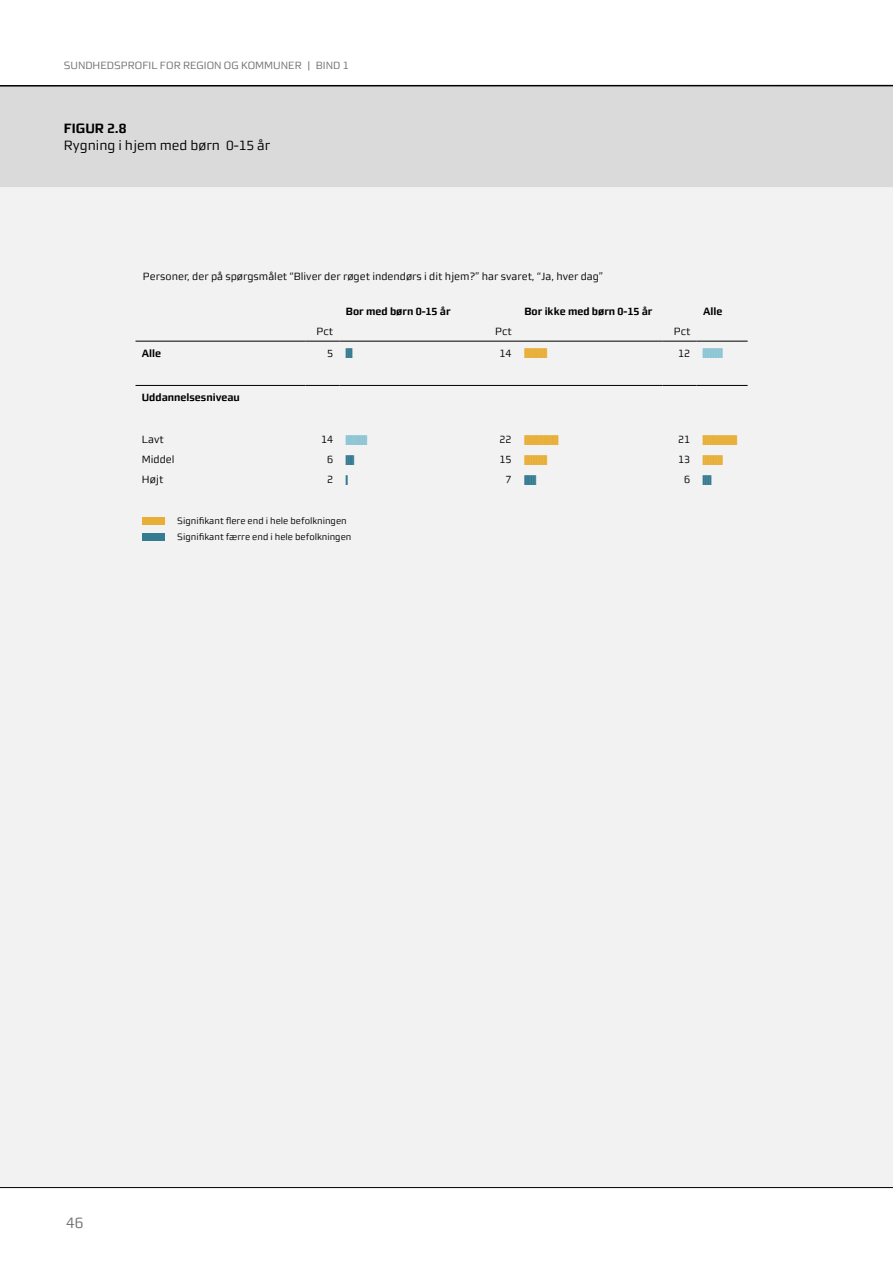
<style>
.page{position:relative;width:893px;height:1263px;background:#fff}
.page>*{position:absolute;margin:0;border:0;box-sizing:border-box;transform-origin:0 0}
.t1{font:15px "midtsans";color:#706f6f}
.t2{font:13.5px "midtsans";color:#000}
.t3{font:700 13.5px "midtsans";color:#000}
.t4{font:700 11.55px "Britannic";color:#e8ae36;scale:.91 1}
.t5{font:700 11.55px "Britannic";color:#8dc5d5;scale:.91 1}
.t6{font:700 11.55px "Britannic";color:#357b91;scale:.91 1}
.t7{font:10.5px "midtsans";color:#000}
.t8{font:700 10.5px "midtsans";color:#000}
.t9{font:10.5px "midtsans";color:#706f6f}
.t10{font:9.15px/15.5px "midtsans";color:#000}
.s1{font-family:"midtsans";font-weight:400;font-size:10.5px;color:#000}
.s2{font-family:"Britannic";font-weight:700;font-size:11.55px;color:#357b91}
</style>
<div class="page">
<div style="left:0;top:182px;width:893px;height:1005px;background:#f2f2f2"></div>
<div style="left:0;top:87px;width:893px;height:100px;background:#dadada"></div>
<hr style="left:0;top:85px;width:893px;height:2px;background:#000">
<hr style="left:0;top:1187px;width:893px;height:1px;background:#000">
<hr style="left:135px;top:341px;width:170px;height:1px;background:#000">
<hr style="left:305px;top:341px;width:34px;height:1px;background:#000">
<hr style="left:339px;top:341px;width:145px;height:1px;background:#000">
<hr style="left:484px;top:341px;width:34px;height:1px;background:#000">
<hr style="left:518px;top:341px;width:145px;height:1px;background:#000">
<hr style="left:663px;top:341px;width:34px;height:1px;background:#000">
<hr style="left:697px;top:341px;width:51px;height:1px;background:#000">
<hr style="left:135px;top:385px;width:170px;height:1px;background:#000">
<hr style="left:305px;top:385px;width:34px;height:1px;background:#000">
<hr style="left:339px;top:385px;width:145px;height:1px;background:#000">
<hr style="left:484px;top:385px;width:34px;height:1px;background:#000">
<hr style="left:518px;top:385px;width:145px;height:1px;background:#000">
<hr style="left:663px;top:385px;width:34px;height:1px;background:#000">
<hr style="left:697px;top:385px;width:51px;height:1px;background:#000">
<div style="left:142px;top:517px;width:23px;height:8px;background:#e8ae36"></div>
<div style="left:142px;top:533px;width:23px;height:8px;background:#357b91"></div>
<p class="t9" style="left:64px;top:60px;width:286px">SUNDHEDSPROFIL FOR REGION OG KOMMUNER | BIND 1</p>
<p class="t3" style="left:64px;top:121px;width:64px">FIGUR 2.8</p>
<p class="t2" style="left:64px;top:137px;width:208px">Rygning i hjem med børn 0-15 år</p>
<p class="t7" style="left:143px;top:270px;width:462px">Personer, der på spørgsmålet “Bliver der røget indendørs i dit hjem?” har svaret, “Ja, hver dag”</p>
<p class="t8" style="left:346px;top:305px;width:106px">Bor med børn 0-15 år</p>
<p class="t8" style="left:524px;top:305px;width:130px">Bor ikke med børn 0-15 år</p>
<p class="t8" style="left:703px;top:305px;width:21px">Alle</p>
<p class="t7" style="left:317px;top:325px;width:18px">Pct</p>
<p class="t7" style="left:495px;top:325px;width:18px">Pct</p>
<p class="t7" style="left:674px;top:325px;width:18px">Pct</p>
<p class="t8" style="left:142px;top:347px;width:21px">Alle</p>
<p class="t6" style="left:327px;top:346px;width:30px"><span class="s1">5</span> ||||</p>
<p class="t4" style="left:500px;top:346px;width:54px"><span class="s1">14</span> ||||||||||||||</p>
<p class="t5" style="left:678px;top:346px;width:50px"><span class="s1">12</span> ||||||||||||</p>
<p class="t8" style="left:142px;top:391px;width:100px">Uddannelsesniveau</p>
<p class="t7" style="left:142px;top:434px;width:23px">Lavt</p>
<p class="t5" style="left:321px;top:432px;width:52px"><span class="s1">14</span> |||||||||||||</p>
<p class="t4" style="left:500px;top:432px;width:66px"><span class="s1">22</span> |||||||||||||||||||||</p>
<p class="t4" style="left:678px;top:432px;width:66px"><span class="s1">21</span> |||||||||||||||||||||</p>
<p class="t7" style="left:142px;top:454px;width:34px">Middel</p>
<p class="t6" style="left:327px;top:452px;width:31px"><span class="s1">6</span> |||||</p>
<p class="t4" style="left:500px;top:452px;width:54px"><span class="s1">15</span> ||||||||||||||</p>
<p class="t4" style="left:678px;top:452px;width:50px"><span class="s1">13</span> ||||||||||||</p>
<p class="t7" style="left:142px;top:474px;width:23px">Højt</p>
<p class="t7" style="left:327px;top:474px;width:22px">2 <span class="s2">|</span></p>
<p class="t6" style="left:506px;top:472px;width:35px"><span class="s1">7</span> |||||||</p>
<p class="t6" style="left:684px;top:472px;width:31px"><span class="s1">6</span> |||||</p>
<p class="t10" style="left:177px;top:513px;width:176px">Signifikant flere end i hele befolkningen<br>Signifikant færre end i hele befolkningen</p>
<h1 class="t1" style="left:66px;top:1214px;width:19px">46</h1>
</div>
